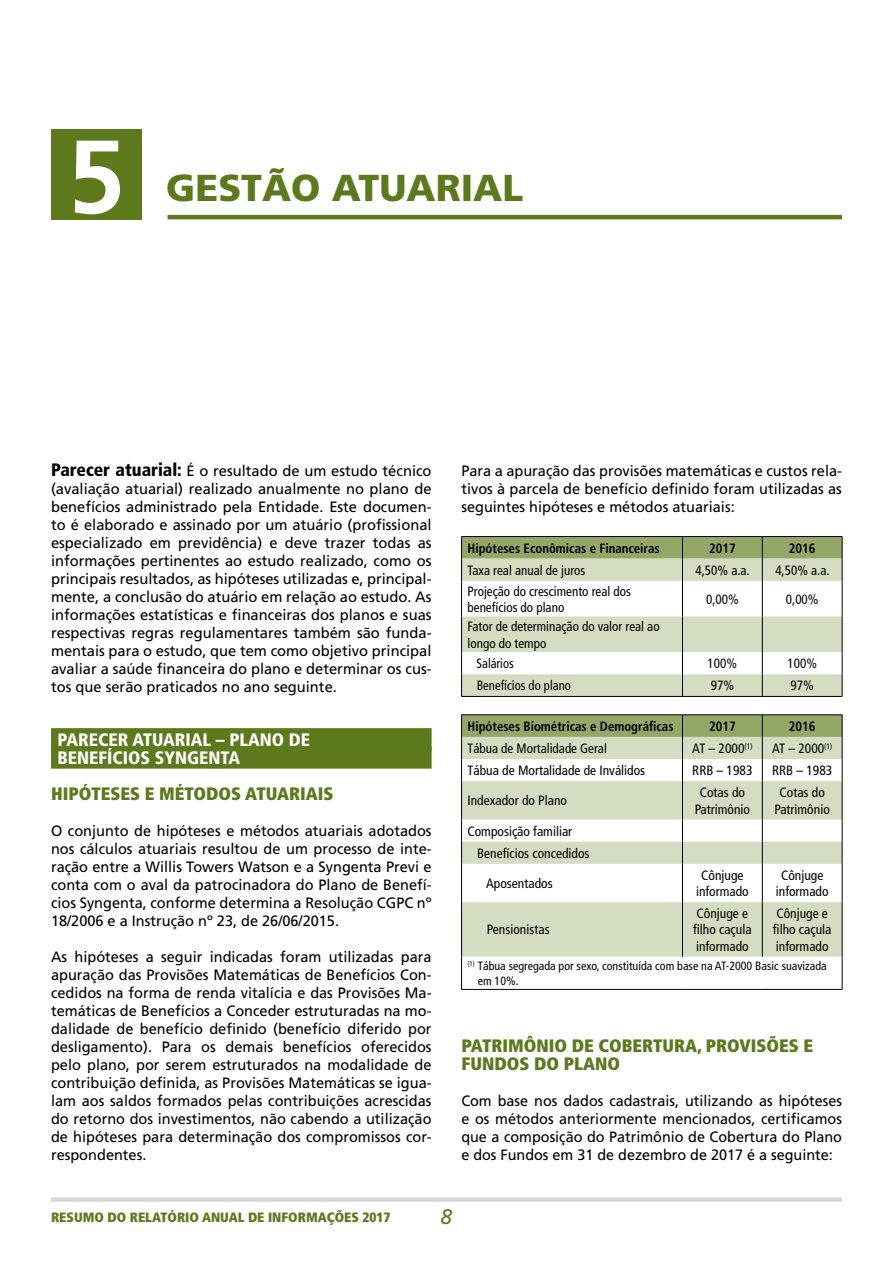
<style>
.page{position:relative;width:893px;height:1263px;background:#fff}
.page>*{position:absolute;margin:0;border:0;box-sizing:border-box;transform-origin:0 0}
.t1{font:700 103.8px "Frutiger";color:#fff}
.t2{font:900 37.5px "Frutiger";color:#5c7a1c}
.t3{font:italic 21px "Frutiger";color:#5c7a1c}
.t4{font:900 condensed 18px "Frutiger";color:#5c7a1c}
.t5{font:900 condensed 18px/18px "Frutiger";color:#fff}
.t6{font:15px/18px "Frutiger";color:#000;text-align:justify}
.t7{font:15px/18px "Frutiger";color:#000;text-align:justify;scale:.96 1}
.t8{font:condensed 13.5px/16.2px "Frutiger";color:#000}
.t9{font:700 condensed 13.5px "Frutiger";color:#000;scale:.95 1}
.t10{font:900 condensed 13.5px "Frutiger";color:#5c7a1c}
.t11{font:condensed 13.5px "Frutiger";color:#000;scale:.94 1}
.t12{font:condensed 13.5px "Frutiger";color:#000;scale:.93 1}
.t13{font:condensed 12px/14.4px "Frutiger";color:#000}
.s1{font-weight:900;font-stretch:condensed;font-size:18px}
</style>
<div class="page">
<div style="left:51px;top:1197px;width:791px;height:5px;background:#d9d5d2"></div>
<div style="left:51px;top:129px;width:90px;height:90px;background:#5c7a1c"></div>
<hr style="left:168px;top:215px;width:674px;height:4px;background:#5c7a1c">
<div style="left:51px;top:728px;width:381px;height:23px;background:#5c7a1c"></div>
<div style="left:51px;top:746px;width:381px;height:23px;background:#5c7a1c"></div>
<svg style="left:462px;top:581px;width:380px;height:115px"></svg>
<hr style="left:682px;top:581px;width:1px;height:35px;background:#000">
<hr style="left:762px;top:581px;width:1px;height:35px;background:#000">
<hr style="left:682px;top:616px;width:1px;height:36px;background:#000">
<hr style="left:762px;top:616px;width:1px;height:36px;background:#000">
<svg style="left:682px;top:652px;width:1px;height:44px"></svg>
<svg style="left:762px;top:652px;width:1px;height:44px"></svg>
<svg style="left:461px;top:536px;width:382px;height:45px;background:#b2c094"></svg>
<hr style="left:461px;top:581px;width:1px;height:35px;background:#000">
<hr style="left:842px;top:581px;width:1px;height:35px;background:#000">
<svg style="left:461px;top:652px;width:1px;height:44px"></svg>
<svg style="left:842px;top:652px;width:1px;height:44px"></svg>
<hr style="left:461px;top:536px;width:221px;height:1px;background:#000">
<hr style="left:682px;top:536px;width:80px;height:1px;background:#000">
<hr style="left:762px;top:536px;width:80px;height:1px;background:#000">
<hr style="left:461px;top:616px;width:1px;height:36px;background:#000">
<hr style="left:842px;top:616px;width:1px;height:36px;background:#000">
<hr style="left:461px;top:696px;width:221px;height:1px;background:#000">
<hr style="left:682px;top:696px;width:80px;height:1px;background:#000">
<hr style="left:762px;top:696px;width:80px;height:1px;background:#000">
<svg style="left:462px;top:781px;width:380px;height:176px;fill:#d4ddc2"></svg>
<hr style="left:682px;top:781px;width:1px;height:38px;background:#000">
<hr style="left:762px;top:781px;width:1px;height:38px;background:#000">
<svg style="left:682px;top:819px;width:1px;height:45px"></svg>
<svg style="left:762px;top:819px;width:1px;height:45px"></svg>
<hr style="left:682px;top:864px;width:1px;height:38px;background:#000">
<hr style="left:762px;top:864px;width:1px;height:38px;background:#000">
<hr style="left:682px;top:902px;width:1px;height:55px;background:#000">
<hr style="left:762px;top:902px;width:1px;height:55px;background:#000">
<svg style="left:461px;top:715px;width:382px;height:66px"></svg>
<hr style="left:461px;top:781px;width:1px;height:38px;background:#000">
<hr style="left:842px;top:781px;width:1px;height:38px;background:#000">
<svg style="left:461px;top:819px;width:1px;height:45px"></svg>
<svg style="left:842px;top:819px;width:1px;height:45px"></svg>
<hr style="left:461px;top:864px;width:1px;height:38px;background:#000">
<hr style="left:842px;top:864px;width:1px;height:38px;background:#000">
<hr style="left:461px;top:902px;width:1px;height:55px;background:#000">
<hr style="left:842px;top:902px;width:1px;height:55px;background:#000">
<hr style="left:461px;top:714px;width:221px;height:1px;background:#000">
<hr style="left:682px;top:714px;width:80px;height:1px;background:#000">
<hr style="left:762px;top:714px;width:80px;height:1px;background:#000">
<hr style="left:461px;top:957px;width:1px;height:32px;background:#000">
<hr style="left:842px;top:957px;width:1px;height:32px;background:#000">
<hr style="left:461px;top:989px;width:221px;height:1px;background:#000">
<hr style="left:682px;top:989px;width:80px;height:1px;background:#000">
<hr style="left:762px;top:989px;width:80px;height:1px;background:#000">
<h1 class="t1" style="left:67px;top:116px;width:59px">5</h1>
<h2 class="t2" style="left:166px;top:165px;width:358px">GESTÃO ATUARIAL</h2>
<p class="t6" style="left:51px;top:462px;width:382px"><span class="s1">Parecer atuarial:</span> É o resultado de um estudo técnico (avaliação atuarial) realizado anualmente no plano de benefícios administrado pela Entidade. Este documen&shy;to é elaborado e assinado por um atuário (profissional especializado em previdência) e deve trazer todas as informações pertinentes ao estudo realizado, como os principais resultados, as hipóteses utilizadas e, principal&shy;mente, a conclusão do atuário em relação ao estudo. As informações estatísticas e financeiras dos planos e suas respectivas regras regulamentares também são funda&shy;mentais para o estudo, que tem como objetivo principal avaliar a saúde financeira do plano e determinar os cus&shy;tos que serão praticados no ano seguinte.</p>
<p class="t5" style="left:57px;top:731px;width:254px">PARECER ATUARIAL – PLANO DE<br>BENEFÍCIOS SYNGENTA</p>
<p class="t4" style="left:51px;top:783px;width:23px">HIPÓTESES</p>
<p class="t4" style="left:145px;top:783px;width:52px">E MÉTODOS</p>
<p class="t4" style="left:245px;top:783px;width:22px">ATUARIAIS</p>
<p class="t6" style="left:51px;top:822px;width:382px">O conjunto de hipóteses e métodos atuariais adotados nos cálculos atuariais resultou de um processo de inte&shy;ração entre a Willis Towers Watson e a Syngenta Previ e conta com o aval da patrocinadora do Plano de Benefí&shy;cios Syngenta, conforme determina a Resolução CGPC nº 18/2006 e a Instrução nº 23, de 26/06/2015.</p>
<p class="t6" style="left:51px;top:948px;width:382px">As hipóteses a seguir indicadas foram utilizadas para apuração das Provisões Matemáticas de Benefícios Con&shy;cedidos na forma de renda vitalícia e das Provisões Ma&shy;temáticas de Benefícios a Conceder estruturadas na mo&shy;dalidade de benefício definido (benefício diferido por desligamento). Para os demais benefícios oferecidos pelo plano, por serem estruturados na modalidade de contribuição definida, as Provisões Matemáticas se igua&shy;lam aos saldos formados pelas contribuições acrescidas do retorno dos investimentos, não cabendo a utilização de hipóteses para determinação dos compromissos cor&shy;respondentes.</p>
<p class="t6" style="left:461px;top:462px;width:382px">Para a apuração das provisões matemáticas e custos rela&shy;tivos à parcela de benefício definido foram utilizadas as seguintes hipóteses e métodos atuariais:</p>
<p class="t9" style="left:468px;top:540px;width:204px">Hipóteses Econômicas e Financeiras</p>
<p class="t9" style="left:709px;top:540px;width:30px">2017</p>
<p class="t9" style="left:789px;top:540px;width:30px">2016</p>
<p class="t8" style="left:468px;top:562px;width:119px">Taxa real anual de juros</p>
<p class="t8" style="left:695px;top:562px;width:56px">4,50% a.a.</p>
<p class="t8" style="left:775px;top:562px;width:56px">4,50% a.a.</p>
<p class="t8" style="left:468px;top:583px;width:165px">Projeção do crescimento real dos benefícios do plano</p>
<p class="t8" style="left:706px;top:591px;width:34px">0,00%</p>
<p class="t8" style="left:786px;top:591px;width:34px">0,00%</p>
<p class="t8" style="left:468px;top:619px;width:194px">Fator de determinação do valor real ao longo do tempo</p>
<p class="t12" style="left:477px;top:656px;width:41px">Salários</p>
<p class="t8" style="left:708px;top:656px;width:31px">100%</p>
<p class="t8" style="left:787px;top:656px;width:31px">100%</p>
<p class="t11" style="left:477px;top:678px;width:102px">Benefícios do plano</p>
<p class="t8" style="left:711px;top:678px;width:25px">97%</p>
<p class="t8" style="left:791px;top:678px;width:25px">97%</p>
<p class="t9" style="left:468px;top:718px;width:218px">Hipóteses Biométricas e Demográficas</p>
<p class="t9" style="left:709px;top:718px;width:30px">2017</p>
<p class="t9" style="left:789px;top:718px;width:30px">2016</p>
<p class="t8" style="left:468px;top:740px;width:141px">Tábua de Mortalidade Geral</p>
<p class="t8" style="left:692px;top:740px;width:62px">AT – 2000<sup>(1)</sup></p>
<p class="t8" style="left:772px;top:740px;width:62px">AT – 2000<sup>(1)</sup></p>
<p class="t8" style="left:468px;top:762px;width:179px">Tábua de Mortalidade de Inválidos</p>
<p class="t8" style="left:692px;top:762px;width:62px">RRB – 1983</p>
<p class="t8" style="left:772px;top:762px;width:62px">RRB – 1983</p>
<p class="t8" style="left:468px;top:793px;width:101px">Indexador do Plano</p>
<p class="t8" style="left:695px;top:785px;width:57px;text-align:center">Cotas do<br>Patrimônio</p>
<p class="t8" style="left:775px;top:785px;width:57px;text-align:center">Cotas do<br>Patrimônio</p>
<p class="t8" style="left:477px;top:820px;width:114px;line-height:22.2px;text-indent:-10px">Composição familiar<br>Benefícios concedidos</p>
<p class="t8" style="left:486px;top:875px;width:68px">Aposentados</p>
<p class="t8" style="left:696px;top:867px;width:54px;text-align:center">Cônjuge informado</p>
<p class="t8" style="left:776px;top:867px;width:54px;text-align:center">Cônjuge informado</p>
<p class="t8" style="left:487px;top:922px;width:64px">Pensionistas</p>
<p class="t8" style="left:693px;top:905px;width:60px">Cônjuge e filho caçula informado</p>
<p class="t8" style="left:773px;top:905px;width:60px">Cônjuge e filho caçula informado</p>
<p class="t13" style="left:478px;top:959px;width:351px;text-indent:-10px"><sup>(1)</sup> Tábua segregada por sexo, constituída com base na AT-2000 Basic suavizada em 10%.</p>
<p class="t4" style="left:461px;top:1035px;width:21px">PATRIM</p>
<p class="t4" style="left:524px;top:1035px;width:24px">ÔNIO</p>
<p class="t4" style="left:572px;top:1035px;width:50px">DE COBERTURA</p>
<p class="t4" style="left:697px;top:1035px;width:30px">, PROVIS</p>
<p class="t4" style="left:766px;top:1035px;width:46px">ÕES E</p>
<p class="t4" style="left:461px;top:1053px;width:22px">FUNDOS</p>
<p class="t4" style="left:534px;top:1053px;width:53px">DO PLANO</p>
<p class="t7" style="left:461px;top:1092px;width:398px">Com base nos dados cadastrais, utilizando as hipóteses e os métodos anteriormente mencionados, certificamos que a composição do Patrimônio de Cobertura do Plano e dos Fundos em 31 de dezembro de 2017 é a seguinte:</p>
<p class="t10" style="left:51px;top:1209px;width:341px">RESUMO DO RELATÓRIO ANUAL DE INFORMAÇÕES 2017</p>
<h3 class="t3" style="left:441px;top:1205px;width:13px">8</h3>
</div>
